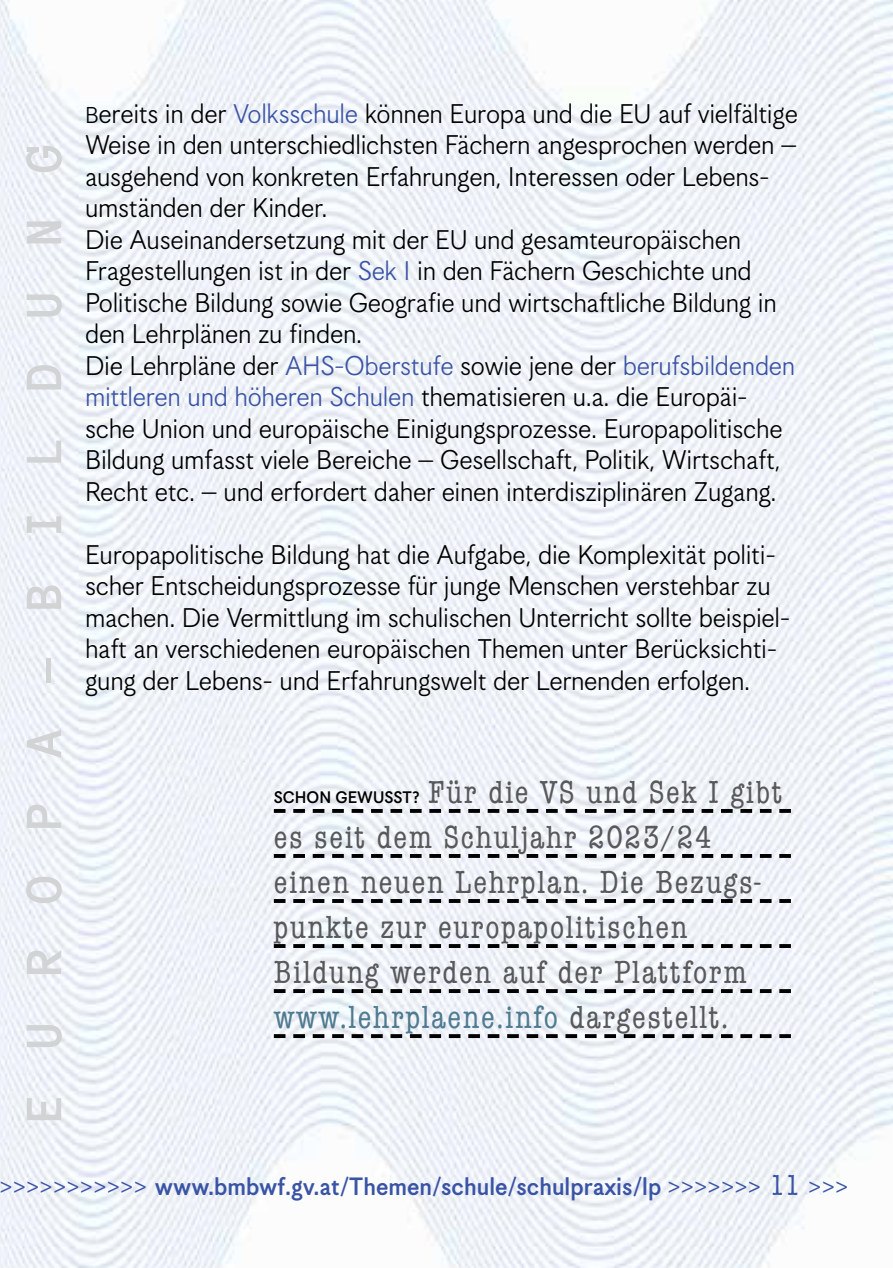
<style>
.page{position:relative;width:893px;height:1268px;background:#fff}
.page>*{position:absolute;margin:0;border:0;box-sizing:border-box;transform-origin:0 0}
.t1{font:700 54px "Anonymous Pro";color:#d1d3d4}
.t2{font:condensed 33px/45px "American Typewriter";letter-spacing:.05em;color:#58595b}
.t3{font:30px/31.5px "Korpus Grotesk A";letter-spacing:-.01em;color:#000}
.t4{font:27px "Korpus Grotesk D";color:#3a54a5}
.s1{font-size:25.5px}
.s2{color:#3a54a5}
.s3{font-family:"Korpus Grotesk D";font-stretch:normal;font-size:18px;color:#000}
.s4{color:#4f7b91}
.s5{font-family:"American Typewriter";font-stretch:condensed;font-size:24px}
.s6{font-family:"American Typewriter";font-stretch:condensed;font-size:30px}
</style>
<div class="page">
<img style="left:0;top:0;width:893px;height:1267px">
<svg style="left:274px;top:808px;width:517px;height:4px"></svg>
<svg style="left:274px;top:853px;width:517px;height:4px"></svg>
<svg style="left:274px;top:898px;width:517px;height:4px"></svg>
<svg style="left:274px;top:943px;width:517px;height:4px"></svg>
<svg style="left:274px;top:988px;width:517px;height:4px"></svg>
<svg style="left:274px;top:1033px;width:517px;height:4px"></svg>
<h1 class="t1" style="left:12px;top:1121px;width:981px;rotate:-90deg">E U R O P A - B I L D U N G</h1>
<p class="t3" style="left:85px;top:97px;width:714px"><span class="s1">B</span>ereits in der <span class="s2">Volksschule</span> können Europa und die EU auf vielfältige Weise in den unterschiedlichsten Fächern angesprochen werden – ausgehend von konkreten Erfahrungen, Interessen oder Lebens&shy;umständen der Kinder.<br>Die Auseinandersetzung mit der EU und gesamteuropäischen Fragestellungen ist in der <span class="s2">Sek I</span> in den Fächern Geschichte und Politische Bildung sowie Geografie und wirtschaftliche Bildung in den Lehrplänen zu finden.<br>Die Lehrpläne der <span class="s2">AHS-Oberstufe</span> sowie jene der <span class="s2">berufsbildenden mittleren und höheren Schulen</span> thematisieren u.a. die Europäi&shy;sche Union und europäische Einigungsprozesse. Europapolitische Bildung umfasst viele Bereiche – Gesellschaft, Politik, Wirtschaft, Recht etc. – und erfordert daher einen interdisziplinären Zugang.</p>
<p class="t3" style="left:85px;top:538px;width:707px">Europapolitische Bildung hat die Aufgabe, die Komplexität politi&shy;scher Entscheidungsprozesse für junge Menschen verstehbar zu machen. Die Vermittlung im schulischen Unterricht sollte beispiel&shy;haft an verschiedenen europäischen Themen unter Berücksichti&shy;gung der Lebens- und Erfahrungswelt der Lernenden erfolgen.</p>
<p class="t2" style="left:274px;top:768px;width:510px"><span class="s3">SCHON GEWUSST?</span> Für die VS und Sek I gibt es seit dem Schuljahr 2023/24 einen neuen Lehrplan. Die Bezugs&shy;punkte zur europapolitischen Bildung werden auf der Plattform <span class="s4">www.lehrplaene.info</span> dargestellt.</p>
<p class="t4" style="left:0;top:1170px;width:849px"><span class="s5">&gt;&gt;&gt;&gt;&gt;&gt;&gt;&gt;&gt;&gt;&gt;</span> www.bmbwf.gv.at/Themen/schule/schulpraxis/lp <span class="s5">&gt;&gt;&gt;&gt;&gt;&gt;&gt;</span> <span class="s6">11</span> <span class="s5">&gt;&gt;&gt;</span></p>
</div>
